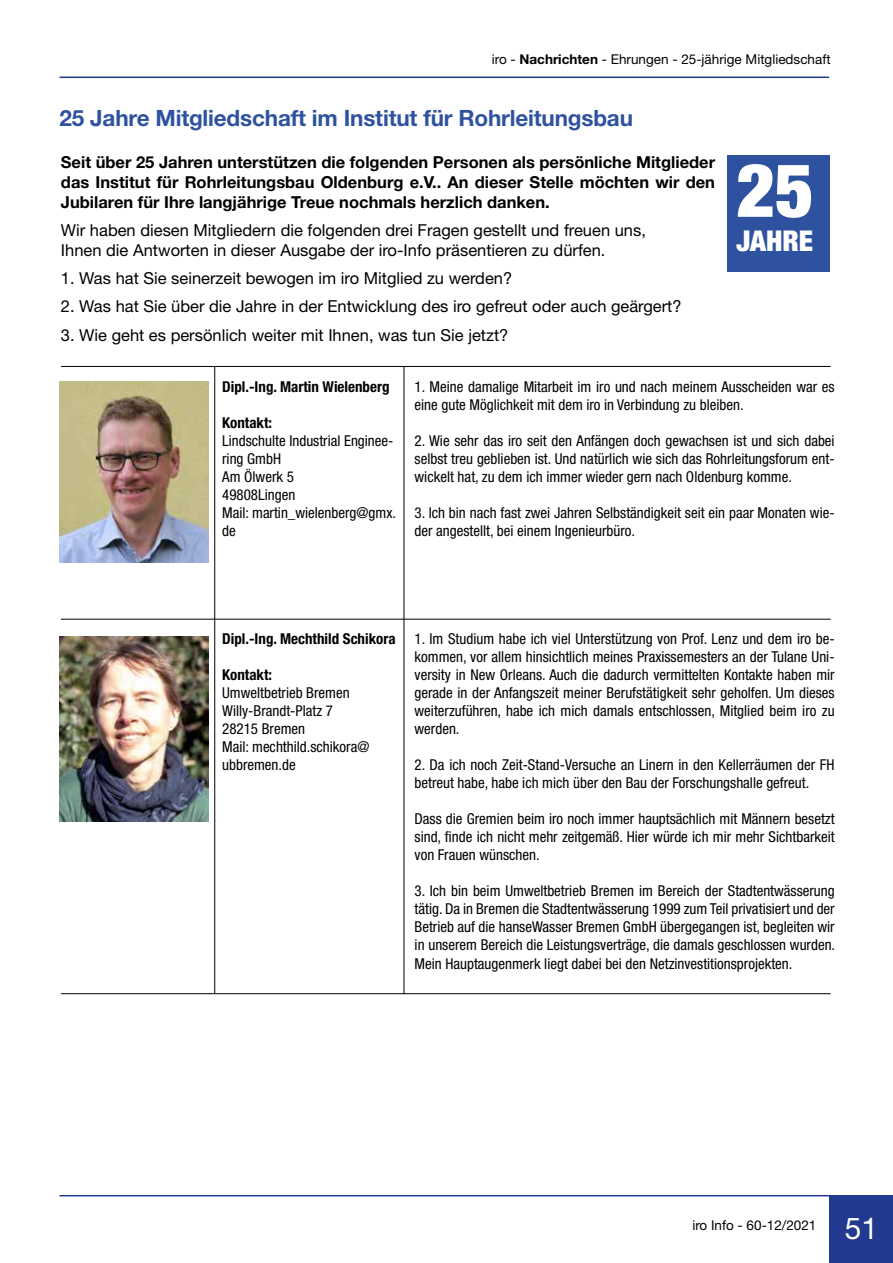
<style>
.page{position:relative;width:893px;height:1263px;background:#fff}
.page>*{position:absolute;margin:0;border:0;box-sizing:border-box;transform-origin:0 0}
.t1{font:900 condensed 74.55px "Helvetica Neue LT Std";color:#fff}
.t2{font:30px "Helvetica Neue LT Std";color:#fff}
.t3{font:900 condensed 28.65px "Helvetica Neue LT Std";color:#fff}
.t4{font:700 22.5px "Helvetica Neue LT Std";letter-spacing:-.01em;color:#2f52a0}
.t5{font:16.5px/19.8px "Helvetica Neue LT Std";color:#000}
.t6{font:700 16.5px/19.8px "Helvetica Neue LT Std";color:#000;text-align:justify}
.t7{font:condensed 15px/18px "Helvetica Neue LT Std";color:#000}
.t8{font:700 condensed 15px "Helvetica Neue LT Std";color:#000}
.t9{font:13.5px "Helvetica Neue LT Std";color:#000}
.s1{font-weight:700}
</style>
<div class="page">
<hr style="left:60px;top:77px;width:769px;height:1px;background:#213a8f">
<div style="left:829px;top:1195px;width:64px;height:68px;background:#213a8f"></div>
<hr style="left:60px;top:1195px;width:769px;height:1px;background:#213a8f">
<div style="left:728px;top:155px;width:102px;height:117px;background:#2f52a0"></div>
<img style="left:60px;top:382px;width:148px;height:181px">
<img style="left:60px;top:636px;width:148px;height:185px">
<hr style="left:404px;top:367px;width:1px;height:627px;background:#000">
<hr style="left:214px;top:367px;width:1px;height:627px;background:#000">
<hr style="left:61px;top:366px;width:770px;height:1px;background:#000">
<hr style="left:61px;top:993px;width:770px;height:1px;background:#000">
<hr style="left:61px;top:619px;width:770px;height:1px;background:#000">
<p class="t9" style="left:492px;top:51px;width:340px">iro - <span class="s1">Nachrichten</span> - Ehrungen - 25-jährige Mitgliedschaft</p>
<h3 class="t4" style="left:60px;top:104px;width:575px">25 Jahre Mitgliedschaft im Institut für Rohrleitungsbau</h3>
<p class="t6" style="left:61px;top:152px;width:656px">Seit über 25 Jahren unterstützen die folgenden Personen als persönliche Mitglieder das Institut für Rohrleitungsbau Oldenburg e.V.. An dieser Stelle möchten wir den Jubilaren für Ihre langjährige Treue nochmals herzlich danken.</p>
<p class="t5" style="left:61px;top:220px;width:586px">Wir haben diesen Mitgliedern die folgenden drei Fragen gestellt und freuen uns,<br>Ihnen die Antworten in dieser Ausgabe der iro-Info präsentieren zu dürfen.</p>
<p class="t5" style="left:61px;top:268px;width:453px">1. Was hat Sie seinerzeit bewogen im iro Mitglied zu werden?</p>
<p class="t5" style="left:61px;top:296px;width:622px">2. Was hat Sie über die Jahre in der Entwicklung des iro gefreut oder auch geärgert?</p>
<p class="t5" style="left:61px;top:325px;width:449px">3. Wie geht es persönlich weiter mit Ihnen, was tun Sie jetzt?</p>
<h1 class="t1" style="left:736px;top:144px;width:79px">25</h1>
<h3 class="t3" style="left:736px;top:223px;width:78px">JAHRE</h3>
<p class="t8" style="left:222px;top:378px;width:169px">Dipl.-Ing. Martin Wielenberg</p>
<p class="t8" style="left:222px;top:414px;width:51px">Kontakt:</p>
<p class="t7" style="left:222px;top:432px;width:175px">Lindschulte Industrial Enginee&shy;ring GmbH<br>Am Ölwerk 5<br>49808Lingen<br>Mail: martin_wielenberg@gmx. de</p>
<p class="t7" style="left:415px;top:378px;width:422px">1. Meine damalige Mitarbeit im iro und nach meinem Ausscheiden war es eine gute Möglichkeit mit dem iro in Verbindung zu bleiben.</p>
<p class="t7" style="left:415px;top:432px;width:422px;text-align:justify">2. Wie sehr das iro seit den Anfängen doch gewachsen ist und sich dabei selbst treu geblieben ist. Und natürlich wie sich das Rohrleitungsforum ent&shy;wickelt hat, zu dem ich immer wieder gern nach Oldenburg komme.</p>
<p class="t7" style="left:415px;top:504px;width:422px">3. Ich bin nach fast zwei Jahren Selbständigkeit seit ein paar Monaten wie&shy;der angestellt, bei einem Ingenieurbüro.</p>
<p class="t8" style="left:222px;top:630px;width:175px">Dipl.-Ing. Mechthild Schikora</p>
<p class="t8" style="left:222px;top:666px;width:51px">Kontakt:</p>
<p class="t7" style="left:222px;top:684px;width:149px">Umweltbetrieb Bremen<br>Willy-Brandt-Platz 7<br>28215 Bremen<br>Mail: mechthild.schikora@ ubbremen.de</p>
<p class="t7" style="left:415px;top:630px;width:422px;text-align:justify">1. Im Studium habe ich viel Unterstützung von Prof. Lenz und dem iro be&shy;kommen, vor allem hinsichtlich meines Praxissemesters an der Tulane Uni&shy;versity in New Orleans. Auch die dadurch vermittelten Kontakte haben mir gerade in der Anfangszeit meiner Berufstätigkeit sehr geholfen. Um dieses weiterzuführen, habe ich mich damals entschlossen, Mitglied beim iro zu werden.</p>
<p class="t7" style="left:415px;top:756px;width:422px">2. Da ich noch Zeit-Stand-Versuche an Linern in den Kellerräumen der FH betreut habe, habe ich mich über den Bau der Forschungshalle gefreut.</p>
<p class="t7" style="left:415px;top:810px;width:422px;text-align:justify">Dass die Gremien beim iro noch immer hauptsächlich mit Männern besetzt sind, finde ich nicht mehr zeitgemäß. Hier würde ich mir mehr Sichtbarkeit von Frauen wünschen.</p>
<p class="t7" style="left:415px;top:882px;width:422px;text-align:justify">3. Ich bin beim Umweltbetrieb Bremen im Bereich der Stadtentwässerung tätig. Da in Bremen die Stadtentwässerung 1999 zum Teil privatisiert und der Betrieb auf die hanseWasser Bremen GmbH übergegangen ist, begleiten wir in unserem Bereich die Leistungsverträge, die damals geschlossen wurden.<br>Mein Hauptaugenmerk liegt dabei bei den Netzinvestitionsprojekten.</p>
<p class="t9" style="left:692px;top:1217px;width:126px">iro Info - 60-12/2021</p>
<h2 class="t2" style="left:845px;top:1210px;width:35px">51</h2>
</div>
